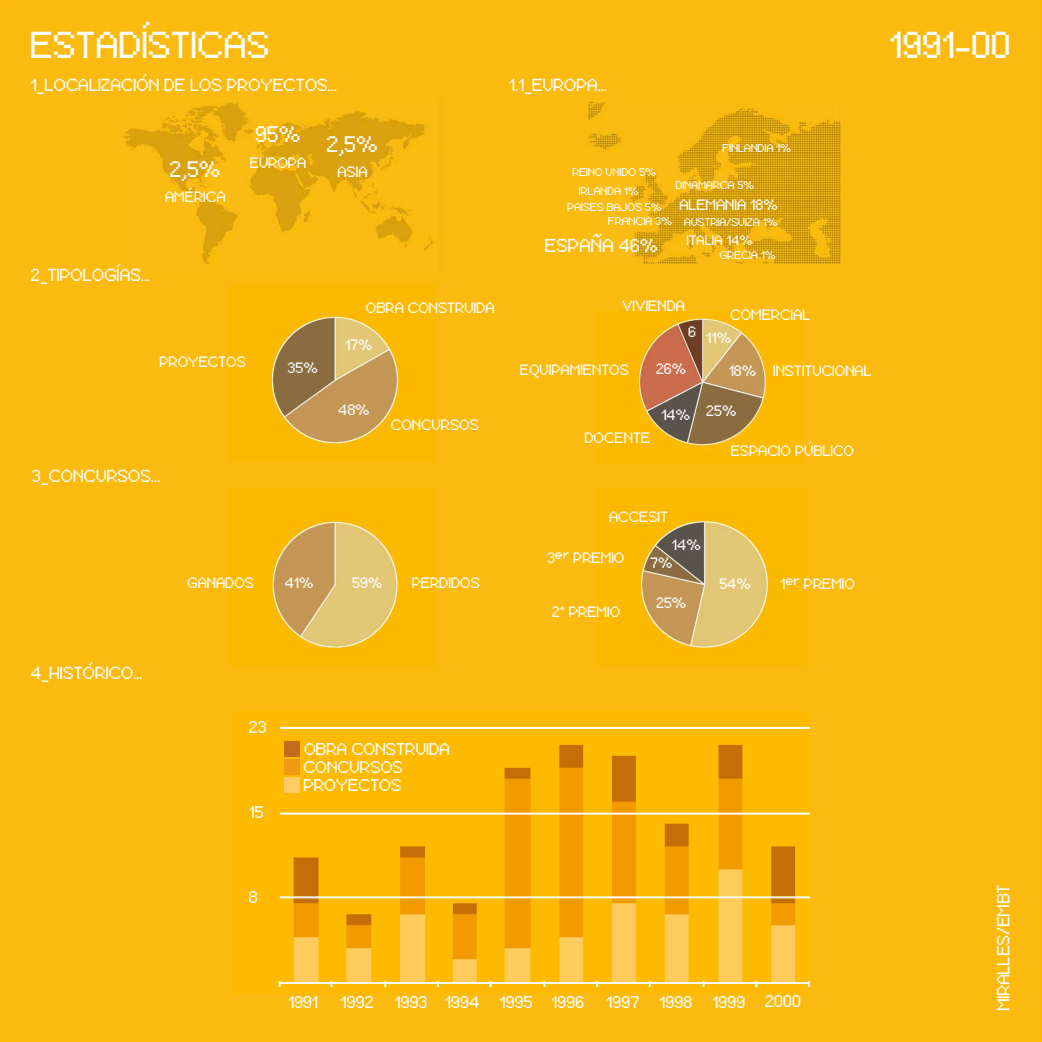
<style>
.page{position:relative;width:1042px;height:1042px;background:#fff}
.page>*{position:absolute;margin:0;border:0;box-sizing:border-box;transform-origin:0 0}
.t1{font:26.25px "FFF Harmony";color:#fff}
.t2{font:15.75px "FFF Harmony";color:#fff}
.t3{font:13.12px "FFF Harmony";color:#fff}
.t4{font:12.25px "FFF Harmony";color:#fff}
.t5{font:11.9px/17.8px "FFF Harmony";color:#fff}
.t6{font:10.5px "FFF Harmony";color:#fff}
.t7{font:9.62px "FFF Harmony";color:#fff}
.t8{font:7.88px "FFF Harmony";color:#fff}
</style>
<div class="page">
<div style="left:0;top:0;width:1041px;height:1042px;background:#fbba0f"></div>
<img style="left:597px;top:311px;width:206px;height:152px">
<img style="left:232px;top:711px;width:577px;height:282px">
<div style="left:284px;top:741px;width:15px;height:15px;background:#c26c1b"></div>
<div style="left:284px;top:759px;width:15px;height:15px;background:#ee9a12"></div>
<div style="left:284px;top:777px;width:15px;height:16px;background:#fc6"></div>
<img style="left:124px;top:102px;width:310px;height:162px">
<img style="left:588px;top:102px;width:252px;height:161px">
<img style="left:598px;top:488px;width:207px;height:177px">
<img style="left:229px;top:489px;width:207px;height:177px">
<img style="left:229px;top:284px;width:207px;height:178px">
<h1 class="t1" style="left:32px;top:34px;width:241px">ESTADÍSTICAS</h1>
<p class="t4" style="left:32px;top:79px;width:308px">1_LOCALIZACIÓN DE LOS PROYECTOS...</p>
<h2 class="t2" style="left:170px;top:162px;width:53px">2,5%</h2>
<p class="t6" style="left:166px;top:192px;width:62px">AMÉRICA</p>
<h2 class="t2" style="left:256px;top:128px;width:47px">95%</h2>
<p class="t6" style="left:250px;top:158px;width:58px">EUROPA</p>
<h2 class="t2" style="left:327px;top:137px;width:53px">2,5%</h2>
<p class="t6" style="left:338px;top:167px;width:32px">ASIA</p>
<p class="t4" style="left:32px;top:269px;width:121px">2_TIPOLOGÍAS...</p>
<p class="t6" style="left:160px;top:357px;width:88px">PROYECTOS</p>
<p class="t4" style="left:32px;top:470px;width:130px">3_CONCURSOS...</p>
<p class="t6" style="left:288px;top:363px;width:32px">35%</p>
<p class="t6" style="left:366px;top:303px;width:130px">OBRA CONSTRUIDA</p>
<p class="t6" style="left:346px;top:340px;width:29px">17%</p>
<p class="t6" style="left:339px;top:405px;width:33px">48%</p>
<p class="t6" style="left:392px;top:420px;width:89px">CONCURSOS</p>
<p class="t6" style="left:188px;top:579px;width:68px">GANADOS</p>
<p class="t6" style="left:285px;top:579px;width:30px">41%</p>
<p class="t6" style="left:353px;top:579px;width:32px">59%</p>
<p class="t6" style="left:412px;top:579px;width:70px">PERDIDOS</p>
<p class="t4" style="left:510px;top:79px;width:99px">1.1_EUROPA...</p>
<p class="t8" style="left:573px;top:168px;width:85px">REINO UNIDO 5%</p>
<p class="t8" style="left:568px;top:204px;width:96px">PAISES BAJOS 5%</p>
<p class="t8" style="left:579px;top:188px;width:62px">IRLANDA 1%</p>
<p class="t8" style="left:723px;top:145px;width:70px">FINLANDIA 1%</p>
<p class="t8" style="left:676px;top:181px;width:80px">DINAMARCA 5%</p>
<p class="t6" style="left:680px;top:200px;width:100px">ALEMANIA 18%</p>
<p class="t8" style="left:608px;top:217px;width:65px">FRANCIA 3%</p>
<p class="t8" style="left:684px;top:219px;width:95px">AUSTRIA/SUIZA 1%</p>
<p class="t8" style="left:720px;top:252px;width:58px">GRECIA 1%</p>
<p class="t3" style="left:545px;top:239px;width:115px">ESPAÑA 46%</p>
<p class="t7" style="left:687px;top:236px;width:68px">ITALIA 14%</p>
<p class="t6" style="left:623px;top:301px;width:64px">VIVIENDA</p>
<p class="t6" style="left:689px;top:327px;width:9px">6</p>
<p class="t6" style="left:731px;top:310px;width:82px">COMERCIAL</p>
<p class="t6" style="left:707px;top:333px;width:26px">11%</p>
<p class="t6" style="left:656px;top:365px;width:32px">26%</p>
<p class="t6" style="left:520px;top:365px;width:110px">EQUIPAMIENTOS</p>
<p class="t6" style="left:774px;top:366px;width:100px">INSTITUCIONAL</p>
<p class="t6" style="left:729px;top:366px;width:29px">18%</p>
<p class="t6" style="left:585px;top:433px;width:67px">DOCENTE</p>
<p class="t6" style="left:662px;top:410px;width:30px">14%</p>
<p class="t6" style="left:707px;top:406px;width:32px">25%</p>
<p class="t6" style="left:731px;top:446px;width:125px">ESPACIO PÚBLICO</p>
<p class="t6" style="left:610px;top:512px;width:61px">ACCESIT</p>
<p class="t6" style="left:548px;top:553px;width:79px">3er PREMIO</p>
<p class="t6" style="left:552px;top:607px;width:70px">2º PREMIO</p>
<p class="t6" style="left:672px;top:540px;width:30px">14%</p>
<p class="t6" style="left:651px;top:558px;width:24px">7%</p>
<p class="t6" style="left:657px;top:598px;width:32px">25%</p>
<p class="t6" style="left:720px;top:579px;width:33px">54%</p>
<p class="t6" style="left:781px;top:580px;width:76px">1er PREMIO</p>
<p class="t4" style="left:32px;top:667px;width:113px">4_HISTÓRICO...</p>
<p class="t5" style="left:250px;top:720px;width:19px">23</p>
<p class="t5" style="left:250px;top:805px;width:16px">15</p>
<p class="t5" style="left:304px;top:742px;width:148px">OBRA CONSTRUIDA<br>CONCURSOS<br>PROYECTOS</p>
<h1 class="t1" style="left:891px;top:34px;width:123px">1991-00</h1>
<p class="t5" style="left:250px;top:889px;width:10px">8</p>
<p class="t5" style="left:289px;top:995px;width:31px">1991</p>
<p class="t5" style="left:341px;top:995px;width:34px">1992</p>
<p class="t5" style="left:395px;top:995px;width:34px">1993</p>
<p class="t5" style="left:446px;top:995px;width:36px">1994</p>
<p class="t5" style="left:501px;top:995px;width:34px">1995</p>
<p class="t5" style="left:552px;top:995px;width:34px">1996</p>
<p class="t5" style="left:607px;top:995px;width:34px">1997</p>
<p class="t5" style="left:660px;top:995px;width:34px">1998</p>
<p class="t5" style="left:713px;top:995px;width:34px">1999</p>
<p class="t5" style="left:766px;top:993px;width:37px">2000</p>
<p class="t4" style="left:998px;top:1010px;width:129px;rotate:-90deg">MIRALLES/EMBT</p>
</div>
